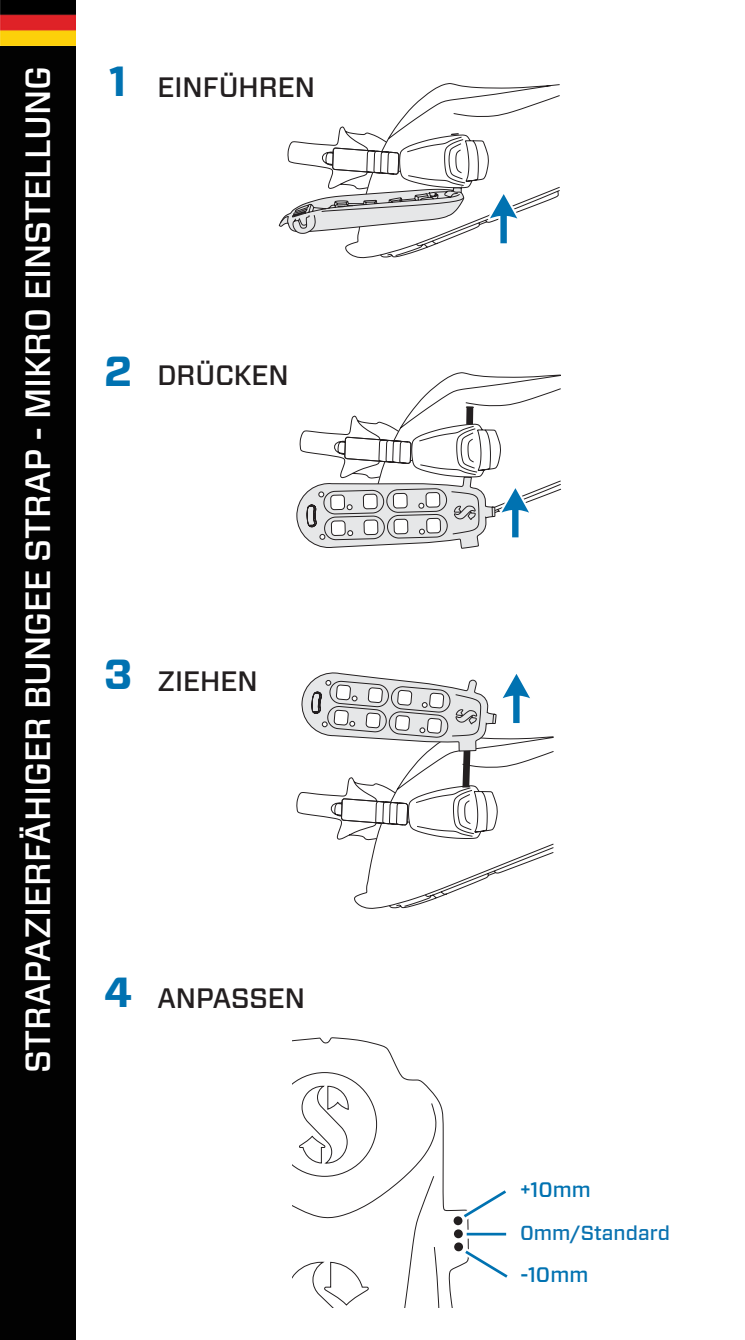
<style>
.page{position:relative;width:745px;height:1340px;background:#fff}
.page>*{position:absolute;margin:0;border:0;box-sizing:border-box;transform-origin:0 0}
.t1{font:700 42px "Forza";color:#0072b1}
.t2{font:500 35px "Forza";color:#fff}
.t3{font:500 28px "Forza";color:#231f20}
.t4{font:500 21px "Forza";color:#0072b1}
.t5{font:500 20.3px "Forza";color:#0b73b1}
.s1{font-weight:700;font-size:42px;color:#0072b1}
</style>
<div class="page">
<div style="left:0;top:0;width:75px;height:1339px;background:#020202"></div>
<img style="left:0;top:0;width:75px;height:45px">
<svg style="left:296px;top:372px;width:265px;height:177px"></svg>
<svg style="left:296px;top:672px;width:258px;height:237px"></svg>
<svg style="left:278px;top:83px;width:282px;height:176px"></svg>
<svg style="left:292px;top:1037px;width:168px;height:270px"></svg>
<div style="left:453px;top:1216px;width:9px;height:9px;background:#231f20;border-radius:50%"></div>
<svg style="left:453px;top:1229px;width:9px;height:9px"></svg>
<div style="left:454px;top:1242px;width:8px;height:9px;background:#231f20;border-radius:50%"></div>
<svg style="left:292px;top:1072px;width:149px;height:235px"></svg>
<svg style="left:460px;top:1190px;width:48px;height:88px"></svg>
<hr style="left:466px;top:1232px;width:40px;height:3px;background:#0072b1">
<p class="t2" style="left:19px;top:1073px;width:1008px;rotate:-90deg">STRAPAZIERFÄHIGER BUNGEE STRAP - MIKRO EINSTELLUNG</p>
<p class="t3" style="left:109px;top:72px;width:207px"><span class="s1">1</span> EINFÜHREN</p>
<p class="t1" style="left:104px;top:352px;width:30px">2</p>
<p class="t3" style="left:157px;top:360px;width:133px">DRÜCKEN</p>
<p class="t3" style="left:104px;top:666px;width:155px"><span class="s1">3</span> ZIEHEN</p>
<p class="t3" style="left:104px;top:983px;width:203px"><span class="s1">4</span> ANPASSEN</p>
<p class="t4" style="left:519px;top:1177px;width:72px">+10mm</p>
<p class="t5" style="left:519px;top:1221px;width:151px">0mm/Standard</p>
<p class="t4" style="left:519px;top:1262px;width:70px">-10mm</p>
</div>
